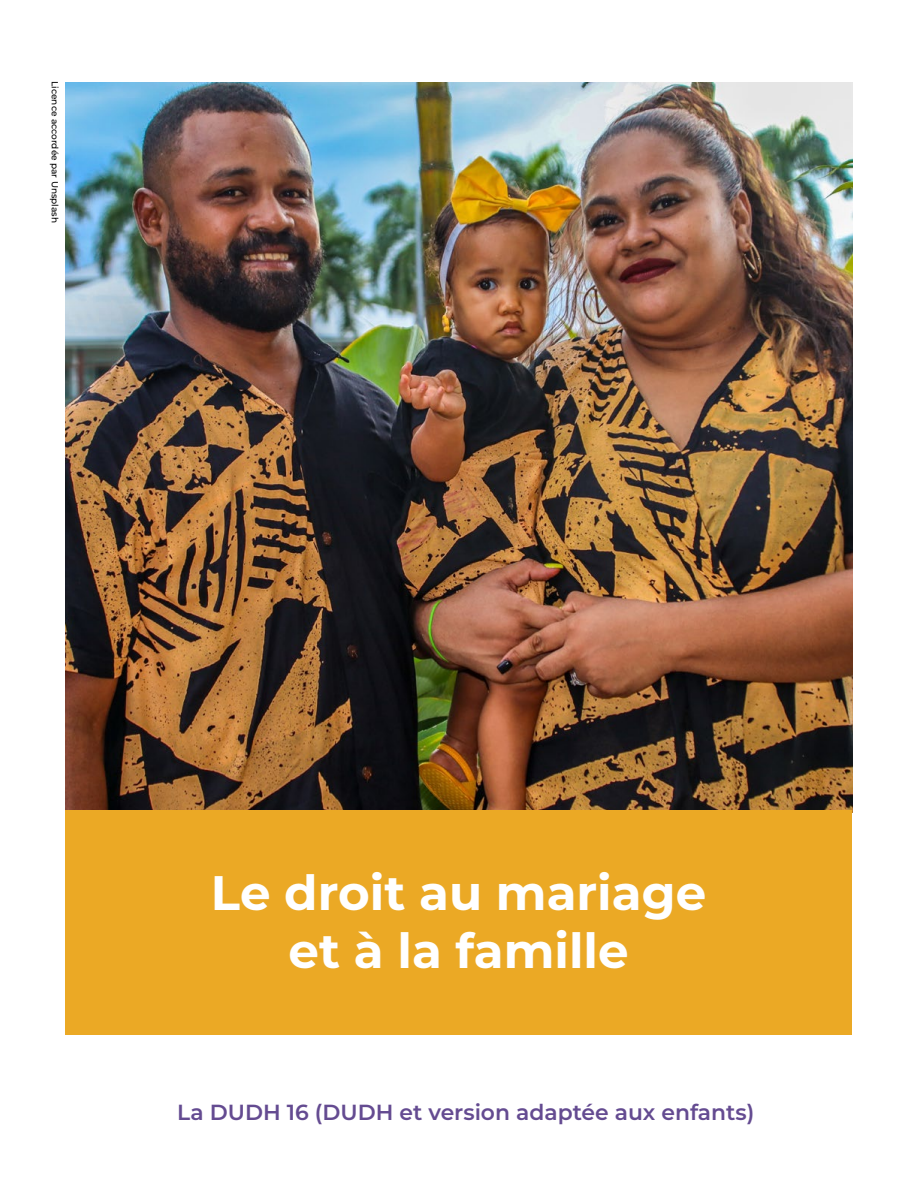
<style>
.page{position:relative;width:918px;height:1188px;background:#fff}
.page>*{position:absolute;margin:0;border:0;box-sizing:border-box;transform-origin:0 0}
.t1{font:700 48.45px/58.1px "Montserrat";color:#fff;text-align:center}
.t2{font:600 21.9px "Montserrat";color:#644b91}
.t3{font:500 9px "Montserrat";color:#000}
</style>
<div class="page">
<img style="left:65px;top:82px;width:787px;height:728px">
<div style="left:65px;top:810px;width:787px;height:225px;background:#eba925"></div>
<p class="t3" style="left:61px;top:81px;width:144px;rotate:90deg">Licence accordée par Unsplash</p>
<h1 class="t1" style="left:211px;top:862px;width:497px">Le droit au mariage et à la famille</h1>
<p class="t2" style="left:177px;top:1097px;width:579px">La DUDH 16 (DUDH et version adaptée aux enfants)</p>
</div>
